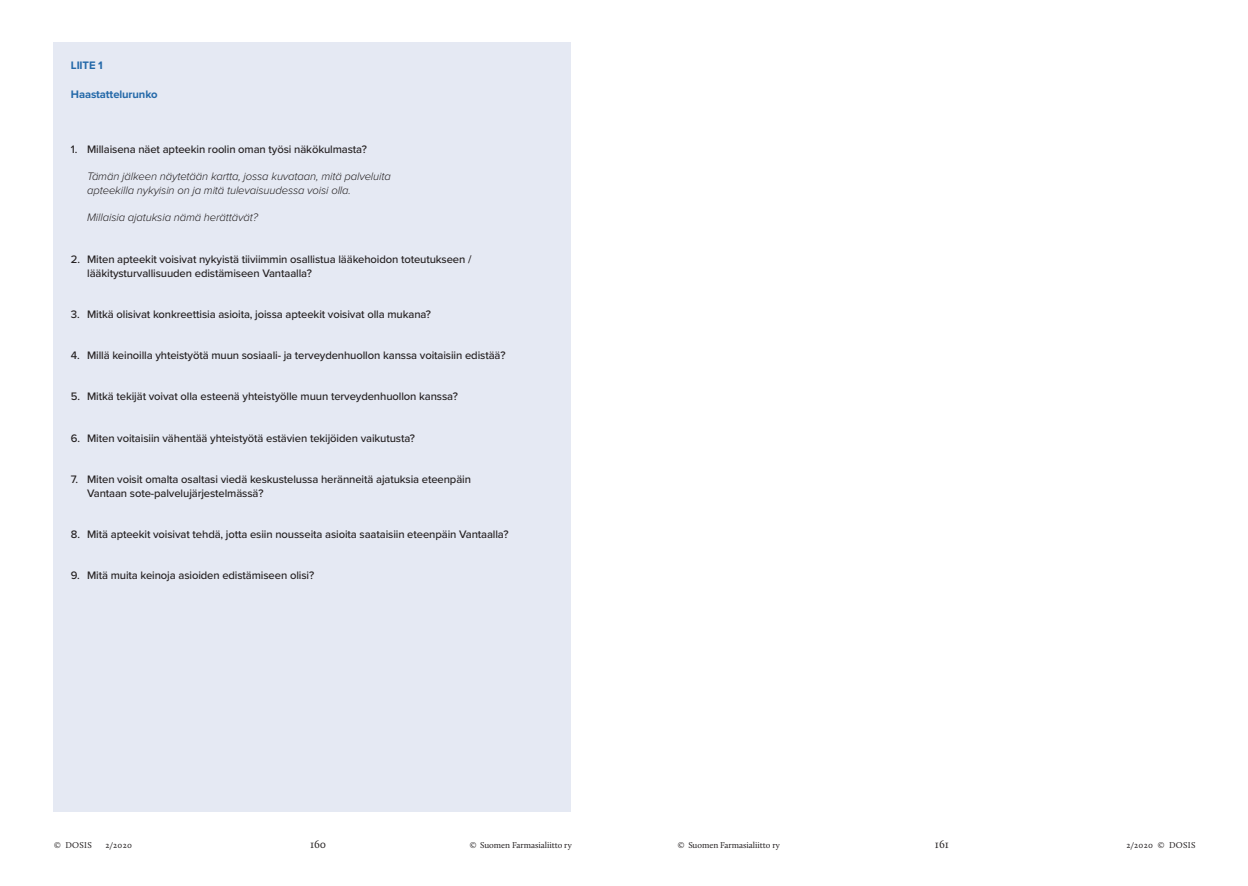
<style>
.page{position:relative;width:1248px;height:886px;background:#fff}
.page>*{position:absolute;margin:0;border:0;box-sizing:border-box;transform-origin:0 0}
.DOSIS_Tittelin_alle{font:500 11.25px/13.8px "Proxima Nova";letter-spacing:-.01em;color:#231f20}
.DOSIS_Tittelin_alle-2{font:italic 300 11.25px/13.8px "Proxima Nova";letter-spacing:-.01em;color:#231f20}
.DOSIS_Kuvateksti{font:700 11.25px "Proxima Nova";letter-spacing:-.01em;color:#2469a9}
.t1{font:11.25px "Calluna";letter-spacing:-.005em;color:#231f20}
.t2{font:8.75px "Calluna";letter-spacing:-.005em;color:#231f20}
.t3{font:8.75px "Calluna";letter-spacing:.03em;color:#231f20}
</style>
<div class="page">
<div style="left:53px;top:42px;width:517px;height:769px;background:#e5e9f3"></div>
<p class="DOSIS_Kuvateksti" style="left:71px;top:57px;width:33px">LIITE 1</p>
<p class="DOSIS_Kuvateksti" style="left:71px;top:86px;width:88px">Haastattelurunko</p>
<p class="DOSIS_Tittelin_alle" style="left:71px;top:142px;width:297px">1. Millaisena näet apteekin roolin oman työsi näkökulmasta?</p>
<p class="DOSIS_Tittelin_alle-2" style="left:87px;top:169px;width:305px">Tämän jälkeen näytetään kartta, jossa kuvataan, mitä palveluita apteekilla nykyisin on ja mitä tulevaisuudessa voisi olla.</p>
<p class="DOSIS_Tittelin_alle-2" style="left:87px;top:210px;width:172px">Millaisia ajatuksia nämä herättävät?</p>
<p class="DOSIS_Tittelin_alle" style="left:87px;top:252px;width:386px;text-indent:-16px">2. Miten apteekit voisivat nykyistä tiiviimmin osallistua lääkehoidon toteutukseen / lääkitysturvallisuuden edistämiseen Vantaalla?</p>
<p class="DOSIS_Tittelin_alle" style="left:71px;top:307px;width:362px">3. Mitkä olisivat konkreettisia asioita, joissa apteekit voisivat olla mukana?</p>
<p class="DOSIS_Tittelin_alle" style="left:71px;top:348px;width:436px">4. Millä keinoilla yhteistyötä muun sosiaali- ja terveydenhuollon kanssa voitaisiin edistää?</p>
<p class="DOSIS_Tittelin_alle" style="left:71px;top:389px;width:388px">5. Mitkä tekijät voivat olla esteenä yhteistyölle muun terveydenhuollon kanssa?</p>
<p class="DOSIS_Tittelin_alle" style="left:71px;top:430px;width:345px">6. Miten voitaisiin vähentää yhteistyötä estävien tekijöiden vaikutusta?</p>
<p class="DOSIS_Tittelin_alle" style="left:87px;top:472px;width:385px;text-indent:-16px">7. Miten voisit omalta osaltasi viedä keskustelussa heränneitä ajatuksia eteenpäin<br>Vantaan sote-palvelujärjestelmässä?</p>
<p class="DOSIS_Tittelin_alle" style="left:71px;top:527px;width:439px">8. Mitä apteekit voisivat tehdä, jotta esiin nousseita asioita saataisiin eteenpäin Vantaalla?</p>
<p class="DOSIS_Tittelin_alle" style="left:71px;top:568px;width:245px">9. Mitä muita keinoja asioiden edistämiseen olisi?</p>
<p class="t2" style="left:54px;top:839px;width:39px">© DOSIS</p>
<p class="t2" style="left:105px;top:839px;width:28px">2/2020</p>
<p class="t1" style="left:310px;top:837px;width:18px">160</p>
<p class="t2" style="left:469px;top:839px;width:103px">© Suomen Farmasialiitto ry</p>
<p class="t2" style="left:677px;top:839px;width:103px">© Suomen Farmasialiitto ry</p>
<p class="t1" style="left:934px;top:837px;width:15px">161</p>
<p class="t3" style="left:1126px;top:839px;width:70px">2/2020 © DOSIS</p>
</div>
